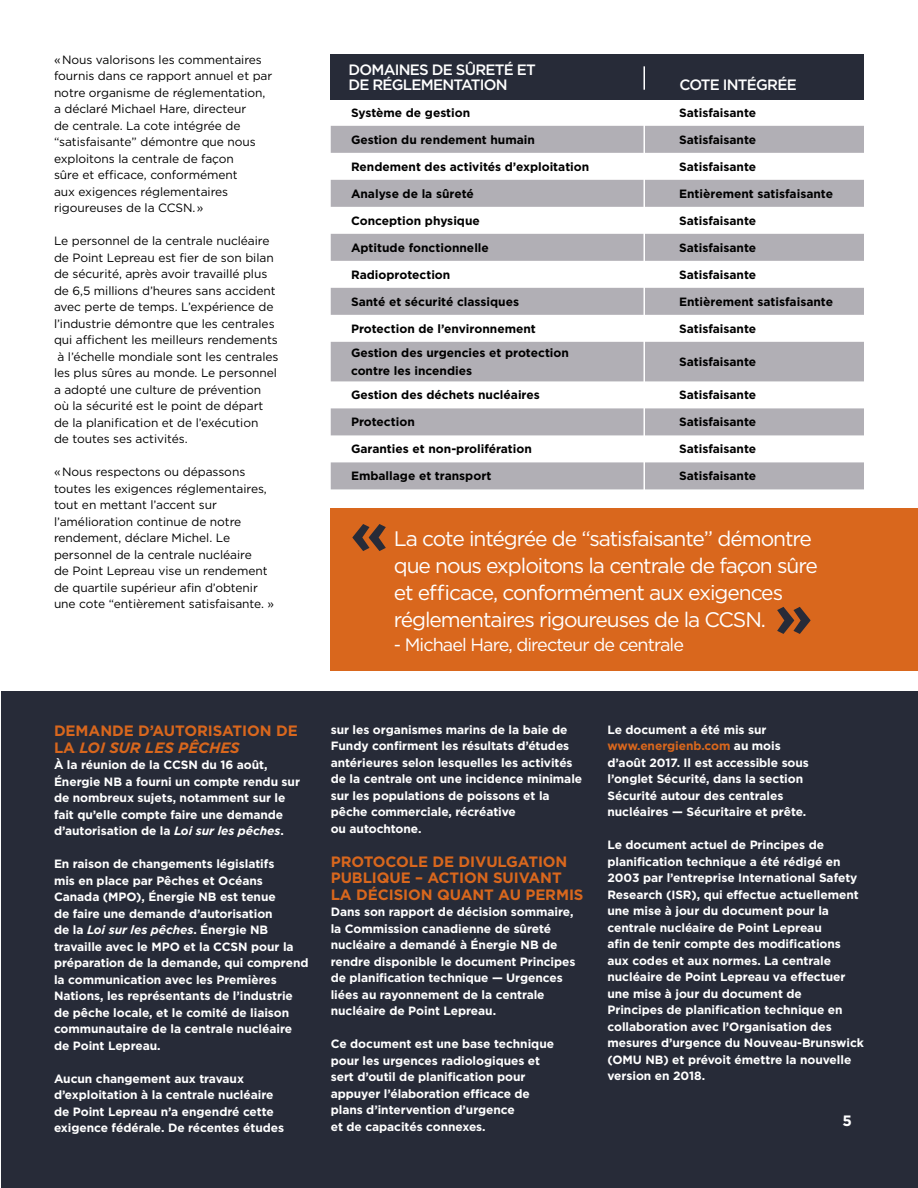
<style>
.page{position:relative;width:918px;height:1188px;background:#fff}
.page>*{position:absolute;margin:0;border:0;box-sizing:border-box;transform-origin:0 0}
.t1{font:700 60px "Gotham";color:#272b38}
.t2{font:21px/27px "Gotham";letter-spacing:-.05em;color:#fff}
.t3{font:18px "Gotham";letter-spacing:-.05em;color:#fff}
.t4{font:700 15px/16.5px "Gotham";letter-spacing:-.005em;color:#d9671d}
.t5{font:500 15px/15px "Gotham";letter-spacing:-.05em;color:#fff}
.t6{font:700 15px "Gotham";color:#fff}
.t7{font:700 12px/16.5px "Gotham";letter-spacing:-.005em;color:#fff}
.t8{font:12px/16.5px "Gotham";letter-spacing:-.005em;color:#000}
.t9{font:700 12px/17.2px "Gotham";color:#000}
.s1{font-style:italic}
.s2{color:#d9671d}
</style>
<div class="page">
<div style="left:1px;top:691px;width:917px;height:497px;background:#272b38"></div>
<div style="left:331px;top:509px;width:587px;height:162px;background:#d9671d"></div>
<svg style="left:331px;top:99px;width:533px;height:27px"></svg>
<svg style="left:331px;top:126px;width:533px;height:363px;fill:#b1afb5"></svg>
<div style="left:331px;top:54px;width:533px;height:45px;background:#272b38"></div>
<hr style="left:644px;top:122px;width:1px;height:379px;background:#fff">
<svg style="left:644px;top:66px;width:1px;height:24px"></svg>
<p class="t8" style="left:54px;top:51px;width:220px">« Nous valorisons les commentaires fournis dans ce rapport annuel et par notre organisme de réglementation, a déclaré Michael Hare, directeur<br>de centrale. La cote intégrée de “satisfaisante” démontre que nous exploitons la centrale de façon<br>sûre et efficace, conformément<br>aux exigences réglementaires rigoureuses de la CCSN. »</p>
<p class="t8" style="left:54px;top:233px;width:226px">Le personnel de la centrale nucléaire de Point Lepreau est fier de son bilan de sécurité, après avoir travaillé plus de 6,5 millions d’heures sans accident avec perte de temps. L’expérience de l’industrie démontre que les centrales qui affichent les meilleurs rendements à l’échelle mondiale sont les centrales les plus sûres au monde. Le personnel a adopté une culture de prévention où la sécurité est le point de départ de la planification et de l’exécution<br>de toutes ses activités.</p>
<p class="t8" style="left:54px;top:464px;width:222px">« Nous respectons ou dépassons toutes les exigences réglementaires, tout en mettant l’accent sur l’amélioration continue de notre rendement, déclare Michel. Le personnel de la centrale nucléaire<br>de Point Lepreau vise un rendement de quartile supérieur afin d’obtenir une cote “entièrement satisfaisante. »</p>
<p class="t5" style="left:349px;top:62px;width:189px">DOMAINES DE SÛRETÉ ET<br>DE RÉGLEMENTATION</p>
<p class="t5" style="left:679px;top:77px;width:119px">COTE INTÉGRÉE</p>
<p class="t9" style="left:351px;top:104px;width:121px">Système de gestion</p>
<p class="t9" style="left:679px;top:104px;width:79px">Satisfaisante</p>
<p class="t9" style="left:351px;top:131px;width:185px">Gestion du rendement humain</p>
<p class="t9" style="left:679px;top:131px;width:79px">Satisfaisante</p>
<p class="t9" style="left:351px;top:158px;width:240px">Rendement des activités d’exploitation</p>
<p class="t9" style="left:679px;top:158px;width:79px">Satisfaisante</p>
<p class="t9" style="left:351px;top:185px;width:124px">Analyse de la sûreté</p>
<p class="t9" style="left:679px;top:185px;width:156px">Entièrement satisfaisante</p>
<p class="t9" style="left:351px;top:212px;width:130px">Conception physique</p>
<p class="t9" style="left:679px;top:212px;width:79px">Satisfaisante</p>
<p class="t9" style="left:351px;top:239px;width:139px">Aptitude fonctionnelle</p>
<p class="t9" style="left:679px;top:239px;width:79px">Satisfaisante</p>
<p class="t9" style="left:351px;top:266px;width:101px">Radioprotection</p>
<p class="t9" style="left:679px;top:266px;width:79px">Satisfaisante</p>
<p class="t9" style="left:351px;top:293px;width:170px">Santé et sécurité classiques</p>
<p class="t9" style="left:679px;top:293px;width:156px">Entièrement satisfaisante</p>
<p class="t9" style="left:351px;top:320px;width:186px">Protection de l’environnement</p>
<p class="t9" style="left:679px;top:320px;width:79px">Satisfaisante</p>
<p class="t9" style="left:351px;top:344px;width:220px">Gestion des urgencies et protection contre les incendies</p>
<p class="t9" style="left:679px;top:353px;width:79px">Satisfaisante</p>
<p class="t9" style="left:351px;top:386px;width:190px">Gestion des déchets nucléaires</p>
<p class="t9" style="left:679px;top:386px;width:79px">Satisfaisante</p>
<p class="t9" style="left:351px;top:413px;width:65px">Protection</p>
<p class="t9" style="left:679px;top:413px;width:79px">Satisfaisante</p>
<p class="t9" style="left:351px;top:440px;width:183px">Garanties et non-prolifération</p>
<p class="t9" style="left:679px;top:440px;width:79px">Satisfaisante</p>
<p class="t9" style="left:351px;top:467px;width:142px">Emballage et transport</p>
<p class="t9" style="left:679px;top:467px;width:79px">Satisfaisante</p>
<h1 class="t1" style="left:350px;top:493px;width:40px">«</h1>
<h2 class="t2" style="left:394px;top:524px;width:425px">La cote intégrée de “satisfaisante” démontre que nous exploitons la centrale de façon sûre et efficace, conformément aux exigences réglementaires rigoureuses de la CCSN.</h2>
<h3 class="t3" style="left:394px;top:633px;width:292px">- Michael Hare, directeur de centrale</h3>
<h1 class="t1" style="left:813px;top:665px;width:40px;rotate:-180deg">«</h1>
<p class="t4" style="left:54px;top:723px;width:245px">DEMANDE D’AUTORISATION DE<br>LA <span class="s1">LOI SUR LES PÊCHES</span></p>
<p class="t7" style="left:54px;top:757px;width:248px">À la réunion de la CCSN du 16 août, Énergie NB a fourni un compte rendu sur de nombreux sujets, notamment sur le fait qu’elle compte faire une demande d’autorisation de la <span class="s1">Loi sur les pêches</span>.</p>
<p class="t7" style="left:54px;top:856px;width:256px">En raison de changements législatifs<br>mis en place par Pêches et Océans Canada (MPO), Énergie NB est tenue<br>de faire une demande d’autorisation<br>de la <span class="s1">Loi sur les pêches</span>. Énergie NB travaille avec le MPO et la CCSN pour la préparation de la demande, qui comprend la communication avec les Premières Nations, les représentants de l’industrie de pêche locale, et le comité de liaison communautaire de la centrale nucléaire de Point Lepreau.</p>
<p class="t7" style="left:54px;top:1070px;width:232px">Aucun changement aux travaux d’exploitation à la centrale nucléaire de Point Lepreau n’a engendré cette exigence fédérale. De récentes études</p>
<p class="t7" style="left:331px;top:721px;width:253px">sur les organismes marins de la baie de Fundy confirment les résultats d’études antérieures selon lesquelles les activités de la centrale ont une incidence minimale sur les populations de poissons et la pêche commerciale, récréative<br>ou autochtone.</p>
<p class="t4" style="left:331px;top:853px;width:254px">PROTOCOLE DE DIVULGATION<br>PUBLIQUE – ACTION SUIVANT<br>LA DÉCISION QUANT AU PERMIS</p>
<p class="t7" style="left:331px;top:903px;width:246px">Dans son rapport de décision sommaire, la Commission canadienne de sûreté nucléaire a demandé à Énergie NB de rendre disponible le document Principes de planification technique — Urgences liées au rayonnement de la centrale nucléaire de Point Lepreau.</p>
<p class="t7" style="left:331px;top:1035px;width:225px">Ce document est une base technique pour les urgences radiologiques et sert d’outil de planification pour appuyer l’élaboration efficace de plans d’intervention d’urgence<br>et de capacités connexes.</p>
<p class="t7" style="left:607px;top:721px;width:203px">Le document a été mis sur <span class="s2">www.energienb.com</span> au mois d’août 2017. Il est accessible sous l’onglet Sécurité, dans la section<br>Sécurité autour des centrales nucléaires — Sécuritaire et prête.</p>
<p class="t7" style="left:607px;top:837px;width:258px">Le document actuel de Principes de planification technique a été rédigé en 2003 par l’entreprise International Safety Research (ISR), qui effectue actuellement une mise à jour du document pour la centrale nucléaire de Point Lepreau<br>afin de tenir compte des modifications aux codes et aux normes. La centrale nucléaire de Point Lepreau va effectuer une mise à jour du document de<br>Principes de planification technique en collaboration avec l’Organisation des mesures d’urgence du Nouveau-Brunswick (OMU NB) et prévoit émettre la nouvelle version en 2018.</p>
<p class="t6" style="left:843px;top:1111px;width:11px">5</p>
</div>
